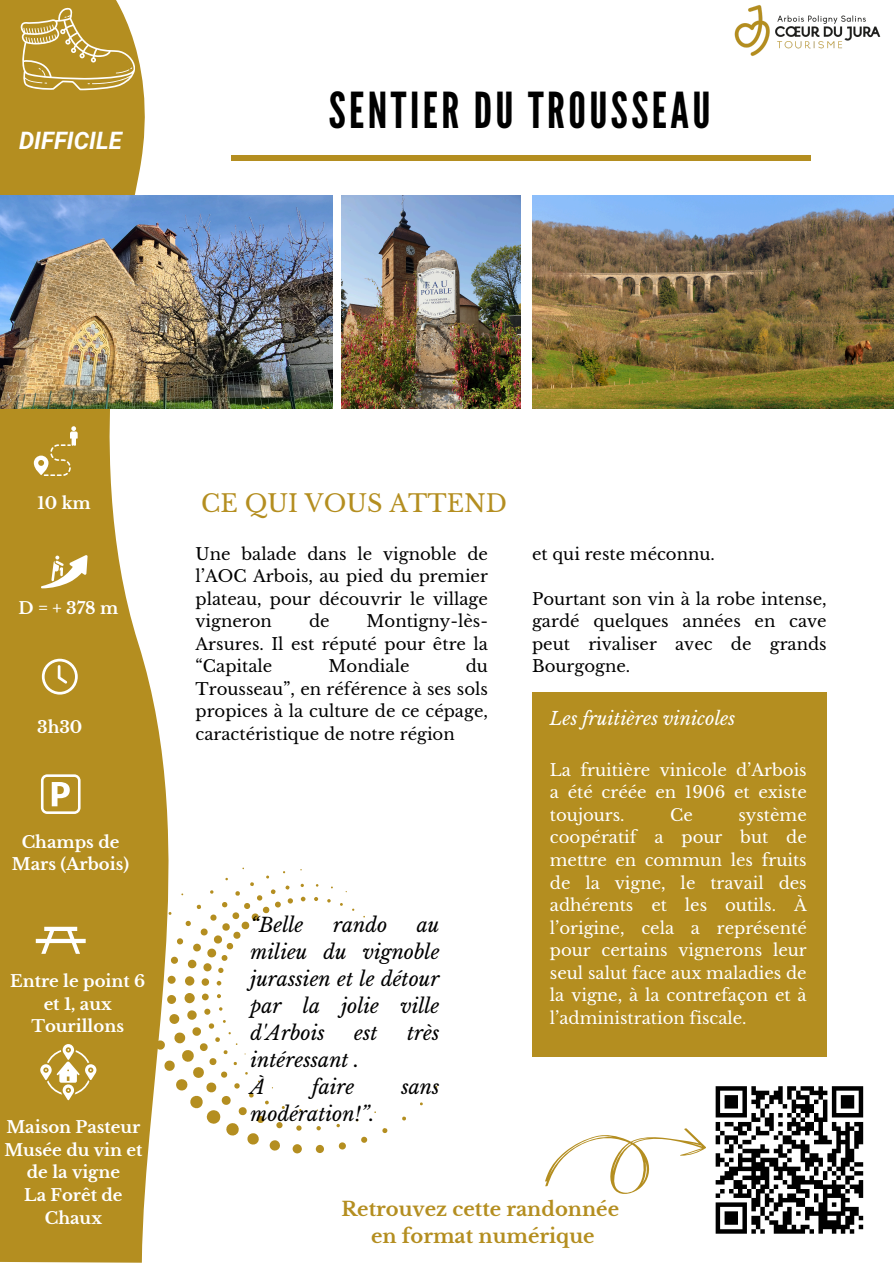
<style>
.page{position:relative;width:894px;height:1264px;background:#fff}
.page>*{position:absolute;margin:0;border:0;box-sizing:border-box;transform-origin:0 0}
.t1{font:49.5px "League Gothic";letter-spacing:.07em;color:#000}
.t2{font:24px "Libre Baskerville";color:#b48e20}
.t3{font:italic 700 24px "Roboto";color:#fff}
.t4{font:italic 19.5px/27px "Libre Baskerville";color:#000;text-align:justify}
.t5{font:700 19.5px/27px "Libre Baskerville";color:#b48e20;text-align:center}
.t6{font:italic 18px "Libre Baskerville";color:#fff}
.t7{font:16.5px/22.5px "Libre Baskerville";color:#000;text-align:justify}
.t8{font:16.5px/22.5px "Libre Baskerville";color:#fff;text-align:justify}
.t9{font:700 16.5px/22.5px "Libre Baskerville";color:#fff;text-align:center}
</style>
<div class="page">
<svg style="left:0;top:0;width:203px;height:1262px;fill:#b48e20"></svg>
<img style="left:0;top:196px;width:332px;height:212px">
<svg style="left:34px;top:426px;width:44px;height:50px;background:#c0a045"></svg>
<svg style="left:41px;top:555px;width:46px;height:33px"></svg>
<svg style="left:42px;top:658px;width:36px;height:36px"></svg>
<svg style="left:41px;top:774px;width:39px;height:39px"></svg>
<img style="left:532px;top:196px;width:361px;height:212px">
<img style="left:342px;top:196px;width:178px;height:212px">
<svg style="left:36px;top:926px;width:49px;height:27px"></svg>
<div style="left:231px;top:155px;width:579px;height:6px;background:#b48e20"></div>
<svg style="left:20px;top:7px;width:115px;height:83px;background:#c1a146"></svg>
<img style="left:734px;top:5px;width:147px;height:51px">
<div style="left:532px;top:691px;width:294px;height:365px;background:#b48e20"></div>
<div style="left:200px;top:917px;width:279px;height:231px;background:#fff"></div>
<svg style="left:40px;top:1044px;width:56px;height:56px"></svg>
<svg style="left:217px;top:994px;width:4px;height:4px"></svg>
<svg style="left:300px;top:896px;width:5px;height:5px"></svg>
<svg style="left:314px;top:897px;width:4px;height:4px"></svg>
<svg style="left:327px;top:899px;width:4px;height:3px"></svg>
<svg style="left:300px;top:883px;width:4px;height:4px"></svg>
<div style="left:202px;top:993px;width:7px;height:7px;background:#b48e20;border-radius:50%"></div>
<svg style="left:184px;top:992px;width:11px;height:11px"></svg>
<svg style="left:296px;top:1125px;width:5px;height:5px"></svg>
<svg style="left:316px;top:1126px;width:5px;height:4px"></svg>
<svg style="left:336px;top:1123px;width:4px;height:4px"></svg>
<svg style="left:167px;top:994px;width:9px;height:10px"></svg>
<svg style="left:292px;top:1143px;width:10px;height:10px"></svg>
<svg style="left:315px;top:1144px;width:9px;height:9px"></svg>
<svg style="left:338px;top:1142px;width:8px;height:7px"></svg>
<svg style="left:361px;top:1136px;width:6px;height:7px"></svg>
<svg style="left:382px;top:1128px;width:5px;height:5px"></svg>
<svg style="left:402px;top:1116px;width:4px;height:4px"></svg>
<svg style="left:149px;top:1007px;width:136px;height:144px"></svg>
<div style="left:147px;top:997px;width:7px;height:7px;background:#b48e20;border-radius:50%"></div>
<svg style="left:148px;top:867px;width:145px;height:118px"></svg>
<svg style="left:545px;top:1086px;width:319px;height:148px"></svg>
<h6 class="t3" style="left:19px;top:126px;width:104px">DIFFICILE</h6>
<h6 class="t1" style="left:329px;top:82px;width:383px">SENTIER DU TROUSSEAU</h6>
<p class="t9" style="left:38px;top:491px;width:55px">10 km</p>
<h6 class="t9" style="left:18px;top:597px;width:101px">D=+378m</h6>
<p class="t9" style="left:37px;top:716px;width:47px">3h30</p>
<h6 class="t9" style="left:12px;top:830px;width:119px">Champs de<br>Mars (Arbois)</h6>
<p class="t9" style="left:10px;top:970px;width:137px">Entre le point 6 et 1, aux<br>Tourillons</p>
<p class="t9" style="left:4px;top:1116px;width:140px">Maison Pasteur<br>Musée du vin et de la vigne<br>La Forêt de<br>Chaux</p>
<p class="t2" style="left:201px;top:489px;width:307px">CE QUI VOUS ATTEND</p>
<h6 class="t7" style="left:195px;top:542px;width:294px">Une balade dans le vignoble de l’AOC Arbois, au pied du premier plateau, pour découvrir le village vigneron</h6>
<h6 class="t7" style="left:195px;top:610px;width:294px;text-indent:171px">Montigny-lès-Arsures. Il est réputé pour être la “Capitale</h6>
<h6 class="t7" style="left:309px;top:610px;width:22px">de</h6>
<h6 class="t7" style="left:195px;top:655px;width:294px;text-indent:270px">du Trousseau”, en référence à ses sols propices à la culture de ce cépage, caractéristique de notre région</h6>
<h6 class="t7" style="left:328px;top:655px;width:82px">Mondiale</h6>
<p class="t4" style="left:250px;top:911px;width:54px">“Belle</p>
<p class="t4" style="left:333px;top:911px;width:56px">rando</p>
<p class="t4" style="left:250px;top:911px;width:190px;text-indent:166px">au milieu du vignoble jurassien et le détour par la jolie ville d'Arbois</p>
<p class="t4" style="left:354px;top:1019px;width:25px">est</p>
<p class="t4" style="left:407px;top:1019px;width:34px">très</p>
<p class="t4" style="left:250px;top:1046px;width:110px">intéressant .<br>À</p>
<p class="t4" style="left:312px;top:1073px;width:44px">faire</p>
<p class="t4" style="left:401px;top:1073px;width:40px">sans</p>
<p class="t4" style="left:250px;top:1100px;width:125px">modération!”.</p>
<h6 class="t7" style="left:532px;top:542px;width:184px">et qui reste méconnu.</h6>
<p class="t7" style="left:532px;top:587px;width:296px">Pourtant son vin à la robe intense, gardé quelques années en cave peut rivaliser avec de grands Bourgogne.</p>
<p class="t6" style="left:549px;top:707px;width:187px">Les fruitières vinicoles</p>
<h1 class="t8" style="left:549px;top:759px;width:258px">La fruitière vinicole d’Arbois a été créée en 1906 et existe toujours.</h1>
<h1 class="t8" style="left:549px;top:804px;width:258px;text-indent:188px">système coopératif a pour but de mettre en commun les fruits de la vigne, le travail des adhérents et les outils. À l’origine, cela a représenté pour certains vignerons leur seul salut face aux maladies de la vigne, à la contrefaçon et à l’administration fiscale.</h1>
<h1 class="t8" style="left:670px;top:804px;width:24px">Ce</h1>
<p class="t5" style="left:341px;top:1195px;width:279px">Retrouvez cette randonnée en format numérique</p>
</div>
